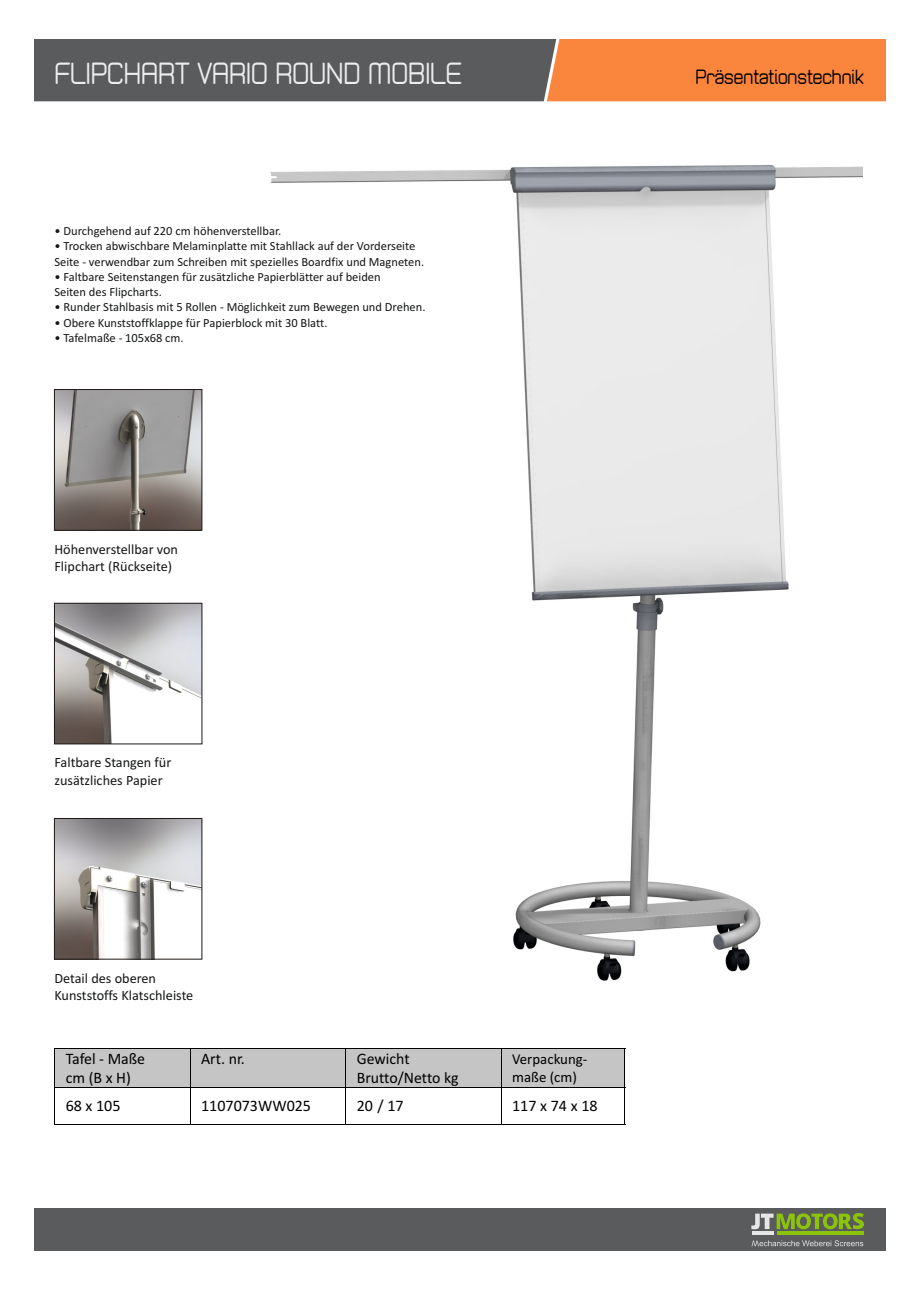
<style>
.page{position:relative;width:920px;height:1290px;background:#fff}
.page>*{position:absolute;margin:0;border:0;box-sizing:border-box;transform-origin:0 0}
.t1{font:30.6px "Zolano Sans BTN";color:#eceded;scale:.9 1}
.t2{font:20.55px "Zolano Sans BTN";color:#000;scale:.9 1}
.t3{font:16.05px/19.6px "Calibri";color:#000}
.t4{font:15px/18.3px "Calibri";color:#000}
.t5{font:14.25px/17.4px "Calibri";color:#151616}
.t6{font:12.45px/15.3px "Calibri";color:#151616}
</style>
<div class="page">
<img style="left:270px;top:164px;width:592px;height:817px">
<svg style="left:35px;top:39px;width:850px;height:62px;background:#996b50"></svg>
<div style="left:35px;top:1207px;width:850px;height:44px;background:#5a5b5c"></div>
<svg style="left:751px;top:1213px;width:113px;height:16px"></svg>
<hr style="left:751px;top:1231px;width:22px;height:4px;background:#e6e6e6">
<hr style="left:777px;top:1231px;width:86px;height:4px;background:#8ac307">
<svg style="left:751px;top:1240px;width:112px;height:6px"></svg>
<hr style="left:54px;top:1088px;width:1px;height:36px;background:#000">
<hr style="left:55px;top:1124px;width:396px;height:1px;background:#000">
<hr style="left:190px;top:1088px;width:1px;height:36px;background:#000">
<hr style="left:345px;top:1088px;width:1px;height:36px;background:#000">
<hr style="left:346px;top:1124px;width:240px;height:1px;background:#000">
<hr style="left:501px;top:1088px;width:1px;height:36px;background:#000">
<hr style="left:502px;top:1124px;width:123px;height:1px;background:#000">
<hr style="left:624px;top:1088px;width:1px;height:36px;background:#000">
<div style="left:54px;top:1048px;width:571px;height:39px;background:#c5c5c5"></div>
<hr style="left:54px;top:1048px;width:456px;height:1px;background:#000">
<hr style="left:462px;top:1048px;width:163px;height:1px;background:#000">
<hr style="left:54px;top:1049px;width:1px;height:38px;background:#000">
<hr style="left:190px;top:1049px;width:1px;height:38px;background:#000">
<hr style="left:345px;top:1049px;width:1px;height:38px;background:#000">
<hr style="left:501px;top:1049px;width:1px;height:38px;background:#000">
<hr style="left:624px;top:1049px;width:1px;height:38px;background:#000">
<hr style="left:54px;top:1087px;width:456px;height:1px;background:#000">
<hr style="left:462px;top:1087px;width:163px;height:1px;background:#000">
<img style="left:56px;top:820px;width:144px;height:137px">
<div style="left:54px;top:818px;width:148px;height:141px;border:1px solid #1f1a17"></div>
<img style="left:56px;top:605px;width:144px;height:137px">
<div style="left:54px;top:603px;width:148px;height:141px;border:1px solid #1f1a17"></div>
<img style="left:56px;top:391px;width:144px;height:137px">
<div style="left:54px;top:389px;width:148px;height:141px;border:1px solid #1f1a17"></div>
<h1 class="t1" style="left:54px;top:56px;width:455px">FLIPCHART VARIO ROUND MOBILE</h1>
<h2 class="t2" style="left:695px;top:65px;width:189px">Präsentationstechnik</h2>
<p class="t6" style="left:54px;top:224px;width:228px">• Durchgehend auf 220 cm höhenverstellbar.</p>
<p class="t6" style="left:54px;top:240px;width:371px">• Trocken abwischbare Melaminplatte mit Stahllack auf der Vorderseite<br>Seite - verwendbar zum Schreiben mit spezielles Boardfix und Magneten.</p>
<p class="t6" style="left:54px;top:270px;width:328px">• Faltbare Seitenstangen für zusätzliche Papierblätter auf beiden<br>Seiten des Flipcharts.</p>
<p class="t6" style="left:54px;top:301px;width:373px">• Runder Stahlbasis mit 5 Rollen - Möglichkeit zum Bewegen und Drehen.</p>
<p class="t6" style="left:54px;top:316px;width:275px">• Obere Kunststoffklappe für Papierblock mit 30 Blatt.</p>
<p class="t6" style="left:54px;top:331px;width:131px">• Tafelmaße - 105x68 cm.</p>
<p class="t5" style="left:54px;top:541px;width:125px">Höhenverstellbar von<br>Flipchart (Rückseite)</p>
<p class="t5" style="left:54px;top:755px;width:118px">Faltbare Stangen für zusätzliches Papier</p>
<p class="t5" style="left:54px;top:970px;width:140px">Detail des oberen<br>Kunststoffs Klatschleiste</p>
<p class="t3" style="left:66px;top:1050px;width:81px">Tafel - Maße cm (B x H)</p>
<p class="t3" style="left:201px;top:1050px;width:45px">Art. nr.</p>
<p class="t3" style="left:357px;top:1050px;width:104px">Gewicht<br>Brutto/Netto kg</p>
<p class="t4" style="left:512px;top:1051px;width:77px">Verpackung&shy;maße (cm)</p>
<p class="t3" style="left:66px;top:1097px;width:56px">68 x 105</p>
<p class="t3" style="left:201px;top:1097px;width:112px">1107073WW025</p>
<p class="t3" style="left:357px;top:1097px;width:48px">20 / 17</p>
<p class="t3" style="left:512px;top:1097px;width:87px">117 x 74 x 18</p>
</div>
